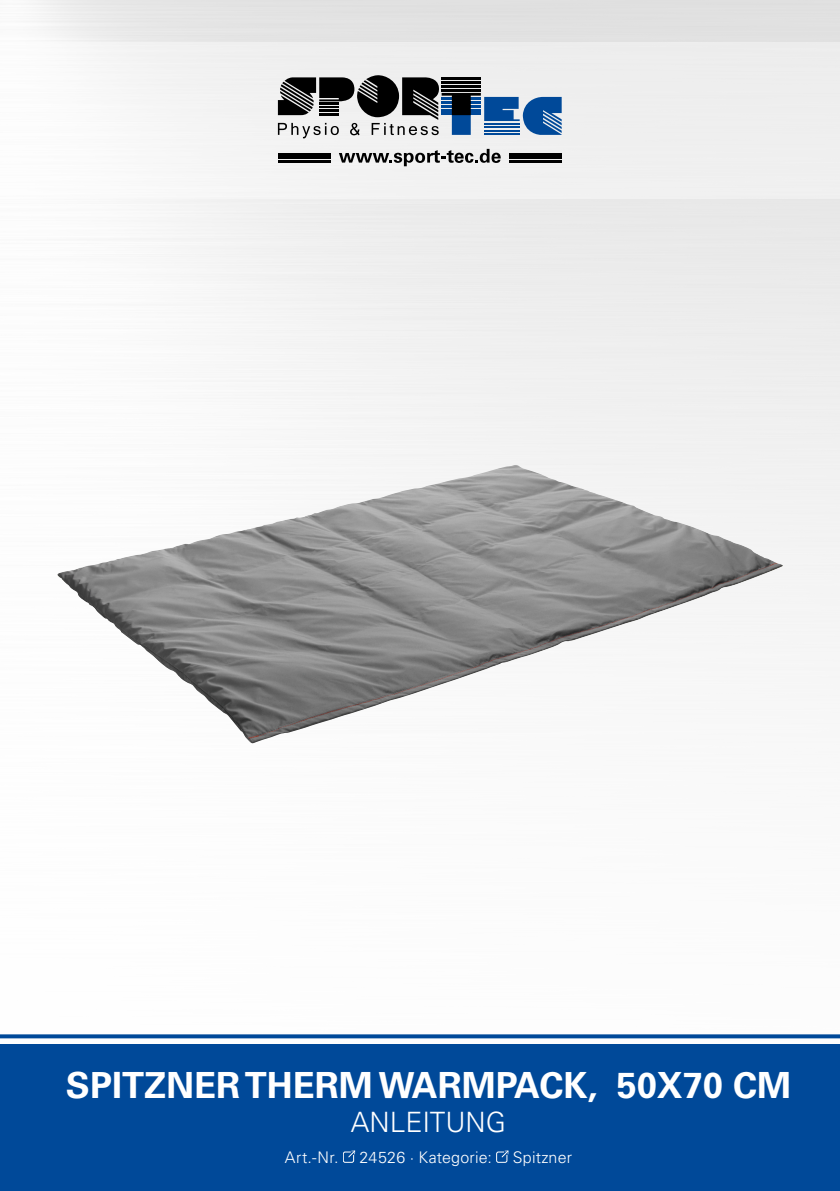
<style>
.page{position:relative;width:840px;height:1191px;background:#fff}
.page>*{position:absolute;margin:0;border:0;box-sizing:border-box;transform-origin:0 0}
.t1{font:700 36px "Univers LT Std";color:#fff}
.t2{font:300 28px "Univers LT Std";color:#fff}
.t3{font:300 16px "Univers LT Std";letter-spacing:.01em;color:#fff}
</style>
<div class="page">
<img style="left:0;top:0;width:839px;height:1039px">
<hr style="left:0;top:0;width:1px;height:815px;background:#004999">
<img style="left:57px;top:466px;width:451px;height:233px">
<svg style="left:0;top:1034px;width:839px;height:4px;background:#1759a2"></svg>
<div style="left:0;top:1044px;width:839px;height:147px;background:#004999"></div>
<svg style="left:343px;top:1150px;width:12px;height:12px"></svg>
<svg style="left:496px;top:1150px;width:12px;height:12px"></svg>
<div style="left:0;top:42px;width:839px;height:156px;background:#f1f1f1"></div>
<svg style="left:278px;top:75px;width:283px;height:63px"></svg>
<svg style="left:339px;top:149px;width:161px;height:17px"></svg>
<hr style="left:508px;top:153px;width:53px;height:2px;background:#000">
<hr style="left:508px;top:157px;width:53px;height:2px;background:#000">
<hr style="left:508px;top:160px;width:53px;height:3px;background:#000">
<hr style="left:278px;top:153px;width:52px;height:2px;background:#000">
<hr style="left:278px;top:157px;width:52px;height:2px;background:#000">
<hr style="left:278px;top:160px;width:52px;height:3px;background:#000">
<h1 class="t1" style="left:66px;top:1071px;width:726px">SPITZNER THERM WARMPACK, 50X70 CM</h1>
<h2 class="t2" style="left:351px;top:1111px;width:157px">ANLEITUNG</h2>
<p class="t3" style="left:285px;top:1150px;width:55px">Art.-Nr.</p>
<p class="t3" style="left:359px;top:1150px;width:134px">24526 · Kategorie:</p>
<p class="t3" style="left:512px;top:1150px;width:61px">Spitzner</p>
</div>
